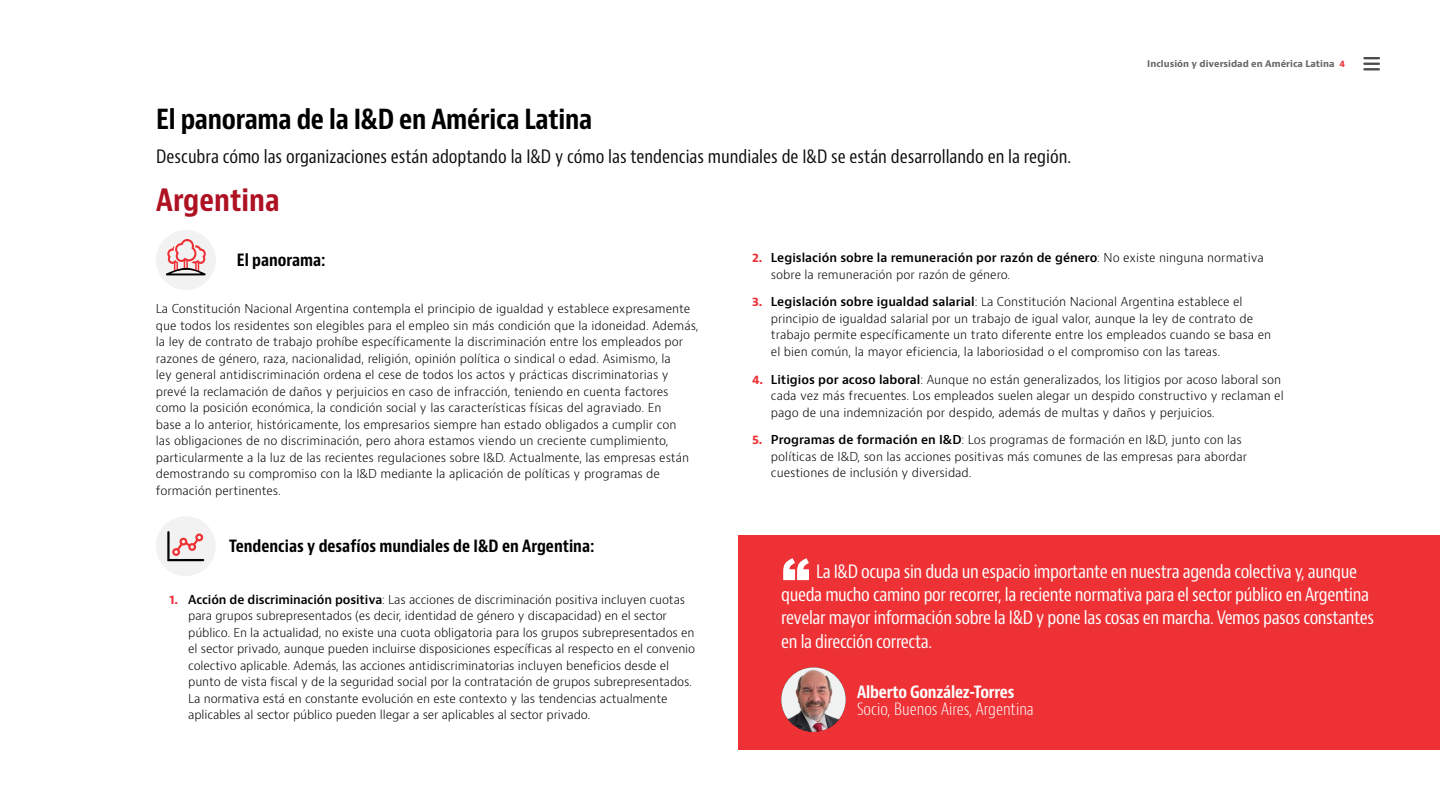
<style>
.page{position:relative;width:1440px;height:810px;background:#fff}
.page>*{position:absolute;margin:0;border:0;box-sizing:border-box;transform-origin:0 0}
.t1{font:700 condensed 30px "Baker Mc Kenzie Bernini";color:#ae1122}
.t2{font:700 condensed 27px "Baker Mc Kenzie Bernini";letter-spacing:-.01em;color:#000}
.t3{font:condensed 18px/23.2px "Baker Mc Kenzie Bernini";letter-spacing:-.02em;color:#fff}
.t4{font:condensed 18px "Baker Mc Kenzie Bernini";color:#0d0d0d}
.t5{font:700 condensed 16.5px "Baker Mc Kenzie Bernini";color:#000}
.t6{font:300 condensed 16.5px "Baker Mc Kenzie Bernini";color:#fff}
.t7{font:700 condensed 16.5px "Baker Mc Kenzie Bernini";letter-spacing:-.01em;color:#fff}
.t8{font:300 12px/16.5px "Baker Mc Kenzie Bernini";color:#000}
.t9{font:700 9px "Baker Mc Kenzie Bernini";color:#666}
.s1{color:#ee3035}
.s2{font-weight:700;color:#ee3035}
.s3{font-weight:600}
</style>
<div class="page">
<svg style="left:1363px;top:57px;width:17px;height:13px"></svg>
<div style="left:156px;top:230px;width:60px;height:60px;background:#f2f2f2;border-radius:50%"></div>
<svg style="left:166px;top:239px;width:40px;height:36px"></svg>
<div style="left:156px;top:516px;width:60px;height:60px;background:#f2f2f2;border-radius:50%"></div>
<svg style="left:167px;top:531px;width:37px;height:30px"></svg>
<div style="left:738px;top:536px;width:702px;height:214px;background:#ee3135"></div>
<img style="left:781px;top:667px;width:65px;height:65px;border-radius:32px">
<svg style="left:783px;top:558px;width:26px;height:22px"></svg>
<h2 class="t2" style="left:156px;top:103px;width:438px">El panorama de la I&amp;D en América Latina</h2>
<h3 class="t4" style="left:156px;top:145px;width:916px">Descubra cómo las organizaciones están adoptando la I&amp;D y cómo las tendencias mundiales de I&amp;D se están desarrollando en la región.</h3>
<h1 class="t1" style="left:156px;top:181px;width:125px">Argentina</h1>
<p class="t9" style="left:1147px;top:58px;width:199px">Inclusión y diversidad en América Latina <span class="s1">4</span></p>
<h3 class="t5" style="left:237px;top:250px;width:90px">El panorama:</h3>
<p class="t8" style="left:156px;top:301px;width:544px">La Constitución Nacional Argentina contempla el principio de igualdad y establece expresamente que todos los residentes son elegibles para el empleo sin más condición que la idoneidad. Además, la ley de contrato de trabajo prohíbe específicamente la discriminación entre los empleados por razones de género, raza, nacionalidad, religión, opinión política o sindical o edad. Asimismo, la<br>ley general antidiscriminación ordena el cese de todos los actos y prácticas discriminatorias y prevé la reclamación de daños y perjuicios en caso de infracción, teniendo en cuenta factores como la posición económica, la condición social y las características físicas del agraviado. En<br>base a lo anterior, históricamente, los empresarios siempre han estado obligados a cumplir con<br>las obligaciones de no discriminación, pero ahora estamos viendo un creciente cumplimiento, particularmente a la luz de las recientes regulaciones sobre I&amp;D. Actualmente, las empresas están demostrando su compromiso con la I&amp;D mediante la aplicación de políticas y programas de formación pertinentes.</p>
<h3 class="t5" style="left:229px;top:536px;width:367px">Tendencias y desafíos mundiales de I&amp;D en Argentina:</h3>
<p class="t8" style="left:188px;top:591px;width:509px;text-indent:-19px"><span class="s2">1.</span> <span class="s3">Acción de discriminación positiva</span>: Las acciones de discriminación positiva incluyen cuotas para grupos subrepresentados (es decir, identidad de género y discapacidad) en el sector público. En la actualidad, no existe una cuota obligatoria para los grupos subrepresentados en el sector privado, aunque pueden incluirse disposiciones específicas al respecto en el convenio colectivo aplicable. Además, las acciones antidiscriminatorias incluyen beneficios desde el punto de vista fiscal y de la seguridad social por la contratación de grupos subrepresentados.<br>La normativa está en constante evolución en este contexto y las tendencias actualmente aplicables al sector público pueden llegar a ser aplicables al sector privado.</p>
<p class="t8" style="left:771px;top:250px;width:494px;text-indent:-19px"><span class="s2">2.</span> <span class="s3">Legislación sobre la remuneración por razón de género</span>: No existe ninguna normativa sobre la remuneración por razón de género.</p>
<p class="t8" style="left:771px;top:294px;width:502px;text-indent:-19px"><span class="s2">3.</span> <span class="s3">Legislación sobre igualdad salarial</span>: La Constitución Nacional Argentina establece el principio de igualdad salarial por un trabajo de igual valor, aunque la ley de contrato de trabajo permite específicamente un trato diferente entre los empleados cuando se basa en el bien común, la mayor eficiencia, la laboriosidad o el compromiso con las tareas.</p>
<p class="t8" style="left:771px;top:371px;width:514px;text-indent:-19px"><span class="s2">4.</span> <span class="s3">Litigios por acoso laboral</span>: Aunque no están generalizados, los litigios por acoso laboral son cada vez más frecuentes. Los empleados suelen alegar un despido constructivo y reclaman el pago de una indemnización por despido, además de multas y daños y perjuicios.</p>
<p class="t8" style="left:771px;top:432px;width:478px;text-indent:-19px"><span class="s2">5.</span> <span class="s3">Programas de formación en I&amp;D</span>: Los programas de formación en I&amp;D, junto con las políticas de I&amp;D, son las acciones positivas más comunes de las empresas para abordar cuestiones de inclusión y diversidad.</p>
<p class="t3" style="left:781px;top:560px;width:594px;text-indent:35px">La I&amp;D ocupa sin duda un espacio importante en nuestra agenda colectiva y, aunque queda mucho camino por recorrer, la reciente normativa para el sector público en Argentina revelar mayor información sobre la I&amp;D y pone las cosas en marcha. Vemos pasos constantes en la dirección correcta.</p>
<h3 class="t7" style="left:857px;top:682px;width:159px">Alberto González-Torres</h3>
<h3 class="t6" style="left:857px;top:698px;width:178px">Socio, Buenos Aires, Argentina</h3>
</div>
